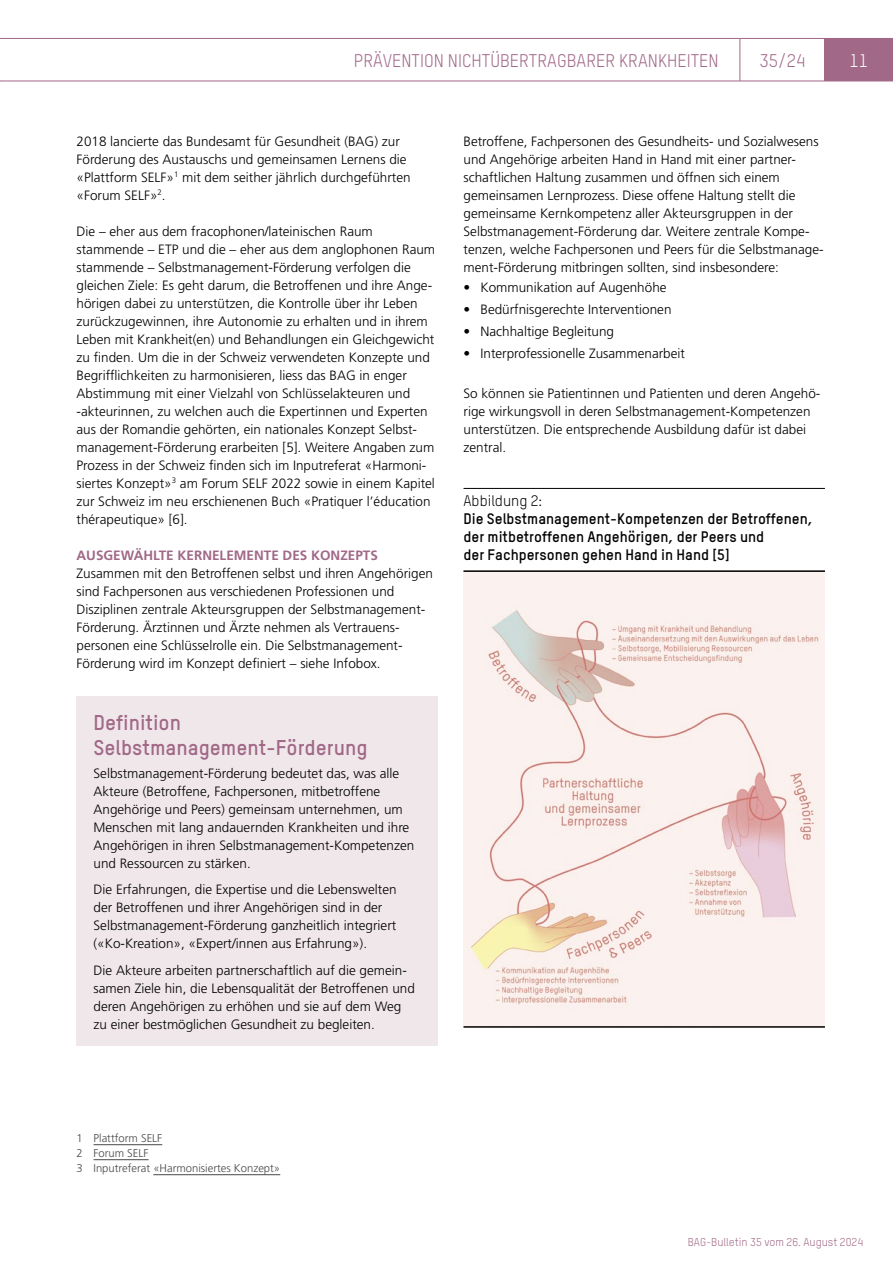
<style>
.page{position:relative;width:893px;height:1263px;background:#fff}
.page>*{position:absolute;margin:0;border:0;box-sizing:border-box;transform-origin:0 0}
.Text_Inhalte_Infobox_Titel_H2{font:700 21px/25.5px "TSTAR";color:#a16887}
.t1{font:18px "TSTAR";color:#a16887}
.t2{font:18px "TSTAR";color:#fff}
.t3{font:700 15px/18px "TSTAR";color:#000}
.t4{font:15px "TSTAR";color:#000}
.Text_Inhalte_Lauftext_Normal{font:300 13.5px/18px "Frutiger LT Std";color:#000}
.Text_Inhalte_Infobox_Lauftext{font:300 13.5px/18px "Frutiger LT Std";color:#000}
.Text_Inhalte_Titel_Ebene_2{font:700 13.5px "Frutiger LT Std";color:#a16887}
.Text_Inhalte_Lauftext_Normal-2{font:300 11.25px/15px "Frutiger LT Std";color:#484848}
.t5{font:11.25px "TSTAR";color:#a16887}
</style>
<div class="page">
<div style="left:825px;top:38px;width:68px;height:43px;background:#a16887"></div>
<hr style="left:0;top:38px;width:740px;height:1px;background:#a16887">
<hr style="left:740px;top:38px;width:85px;height:1px;background:#a16887">
<hr style="left:740px;top:39px;width:1px;height:42px;background:#a16887">
<hr style="left:0;top:81px;width:740px;height:1px;background:#a16887">
<hr style="left:740px;top:81px;width:85px;height:1px;background:#a16887">
<hr style="left:825px;top:81px;width:68px;height:1px;background:#a16887">
<hr style="left:94px;top:1144px;width:68px;height:1px;background:#484848">
<hr style="left:94px;top:1159px;width:55px;height:1px;background:#484848">
<hr style="left:153px;top:1174px;width:127px;height:1px;background:#484848">
<hr style="left:463px;top:488px;width:362px;height:1px;background:#000">
<img style="left:463px;top:572px;width:362px;height:454px">
<hr style="left:463px;top:570px;width:362px;height:2px;background:#000">
<hr style="left:463px;top:1026px;width:362px;height:2px;background:#000">
<div style="left:77px;top:697px;width:361px;height:349px;background:#f0e7ea"></div>
<h2 class="t1" style="left:354px;top:49px;width:366px">PRÄVENTION NICHTÜBERTRAGBARER KRANKHEITEN</h2>
<h2 class="t1" style="left:759px;top:49px;width:48px">35/24</h2>
<h2 class="t2" style="left:850px;top:49px;width:20px">11</h2>
<p class="Text_Inhalte_Lauftext_Normal" style="left:77px;top:132px;width:336px">2018 lancierte das Bundesamt für Gesundheit (BAG) zur Förderung des Austauschs und gemeinsamen Lernens die «Plattform SELF»<sup>1</sup> mit dem seither jährlich durchgeführten «Forum SELF»<sup>2</sup>.</p>
<p class="Text_Inhalte_Lauftext_Normal" style="left:77px;top:222px;width:360px">Die – eher aus dem fracophonen/lateinischen Raum stammende – ETP und die – eher aus dem anglophonen Raum stammende – Selbstmanagement-Förderung verfolgen die gleichen Ziele: Es geht darum, die Betroffenen und ihre Ange&shy;hörigen dabei zu unterstützen, die Kontrolle über ihr Leben zurückzugewinnen, ihre Autonomie zu erhalten und in ihrem Leben mit Krankheit(en) und Behandlungen ein Gleichgewicht zu finden. Um die in der Schweiz verwendeten Konzepte und Begrifflichkeiten zu harmonisieren, liess das BAG in enger Abstimmung mit einer Vielzahl von Schlüsselakteuren und -akteurinnen, zu welchen auch die Expertinnen und Experten aus der Romandie gehörten, ein nationales Konzept Selbst&shy;management-Förderung erarbeiten [5]. Weitere Angaben zum Prozess in der Schweiz finden sich im Inputreferat «Harmoni&shy;siertes Konzept»<sup>3</sup> am Forum SELF 2022 sowie in einem Kapitel zur Schweiz im neu erschienenen Buch «Pratiquer l’éducation thérapeutique» [6].</p>
<h3 class="Text_Inhalte_Titel_Ebene_2" style="left:77px;top:547px;width:303px">AUSGEWÄHLTE KERNELEMENTE DES KONZEPTS</h3>
<p class="Text_Inhalte_Lauftext_Normal" style="left:77px;top:564px;width:358px">Zusammen mit den Betroffenen selbst und ihren Angehörigen sind Fachpersonen aus verschiedenen Professionen und Disziplinen zentrale Akteursgruppen der Selbstmanagement-Förderung. Ärztinnen und Ärzte nehmen als Vertrauens&shy;personen eine Schlüsselrolle ein. Die Selbstmanagement-Förderung wird im Konzept definiert – siehe Infobox.</p>
<h3 class="Text_Inhalte_Infobox_Titel_H2" style="left:94px;top:709px;width:276px">Definition<br>Selbstmanagement-Förderung</h3>
<p class="Text_Inhalte_Infobox_Lauftext" style="left:94px;top:764px;width:322px">Selbstmanagement-Förderung bedeutet das, was alle Akteure (Betroffene, Fachpersonen, mitbetroffene Angehörige und Peers) gemeinsam unternehmen, um Menschen mit lang andauernden Krankheiten und ihre Angehörigen in ihren Selbstmanagement-Kompetenzen und Ressourcen zu stärken.</p>
<p class="Text_Inhalte_Infobox_Lauftext" style="left:94px;top:881px;width:305px">Die Erfahrungen, die Expertise und die Lebenswelten der Betroffenen und ihrer Angehörigen sind in der Selbstmanagement-Förderung ganzheitlich integriert («Ko-Kreation», «Expert/innen aus Erfahrung»).</p>
<p class="Text_Inhalte_Infobox_Lauftext" style="left:94px;top:961px;width:323px">Die Akteure arbeiten partnerschaftlich auf die gemein&shy;samen Ziele hin, die Lebensqualität der Betroffenen und deren Angehörigen zu erhöhen und sie auf dem Weg zu einer bestmöglichen Gesundheit zu begleiten.</p>
<p class="Text_Inhalte_Lauftext_Normal" style="left:463px;top:132px;width:362px">Betroffene, Fachpersonen des Gesundheits- und Sozialwesens und Angehörige arbeiten Hand in Hand mit einer partner&shy;schaftlichen Haltung zusammen und öffnen sich einem gemeinsamen Lernprozess. Diese offene Haltung stellt die gemeinsame Kernkompetenz aller Akteursgruppen in der Selbstmanagement-Förderung dar. Weitere zentrale Kompe&shy;tenzen, welche Fachpersonen und Peers für die Selbstmanage&shy;ment-Förderung mitbringen sollten, sind insbesondere:</p>
<p class="Text_Inhalte_Lauftext_Normal" style="left:463px;top:278px;width:205px">• Kommunikation auf Augenhöhe</p>
<p class="Text_Inhalte_Lauftext_Normal" style="left:463px;top:300px;width:210px">• Bedürfnisgerechte Interventionen</p>
<p class="Text_Inhalte_Lauftext_Normal" style="left:463px;top:323px;width:152px">• Nachhaltige Begleitung</p>
<p class="Text_Inhalte_Lauftext_Normal" style="left:463px;top:345px;width:223px">• Interprofessionelle Zusammenarbeit</p>
<p class="Text_Inhalte_Lauftext_Normal" style="left:463px;top:384px;width:358px">So können sie Patientinnen und Patienten und deren Angehö&shy;rige wirkungsvoll in deren Selbstmanagement-Kompetenzen unterstützen. Die entsprechende Ausbildung dafür ist dabei zentral.</p>
<p class="t4" style="left:463px;top:491px;width:80px">Abbildung 2:</p>
<p class="t3" style="left:463px;top:509px;width:351px">Die Selbstmanagement-Kompetenzen der Betroffenen, der mitbetroffenen Angehörigen, der Peers und<br>der Fachpersonen gehen Hand in Hand [5]</p>
<p class="Text_Inhalte_Lauftext_Normal-2" style="left:77px;top:1130px;width:87px">1 Plattform SELF<br>2 Forum SELF</p>
<p class="Text_Inhalte_Lauftext_Normal-2" style="left:77px;top:1160px;width:205px">3 Inputreferat «Harmonisiertes Konzept»</p>
<p class="t5" style="left:688px;top:1235px;width:177px">BAG-Bulletin 35 vom 26. August 2024</p>
</div>
